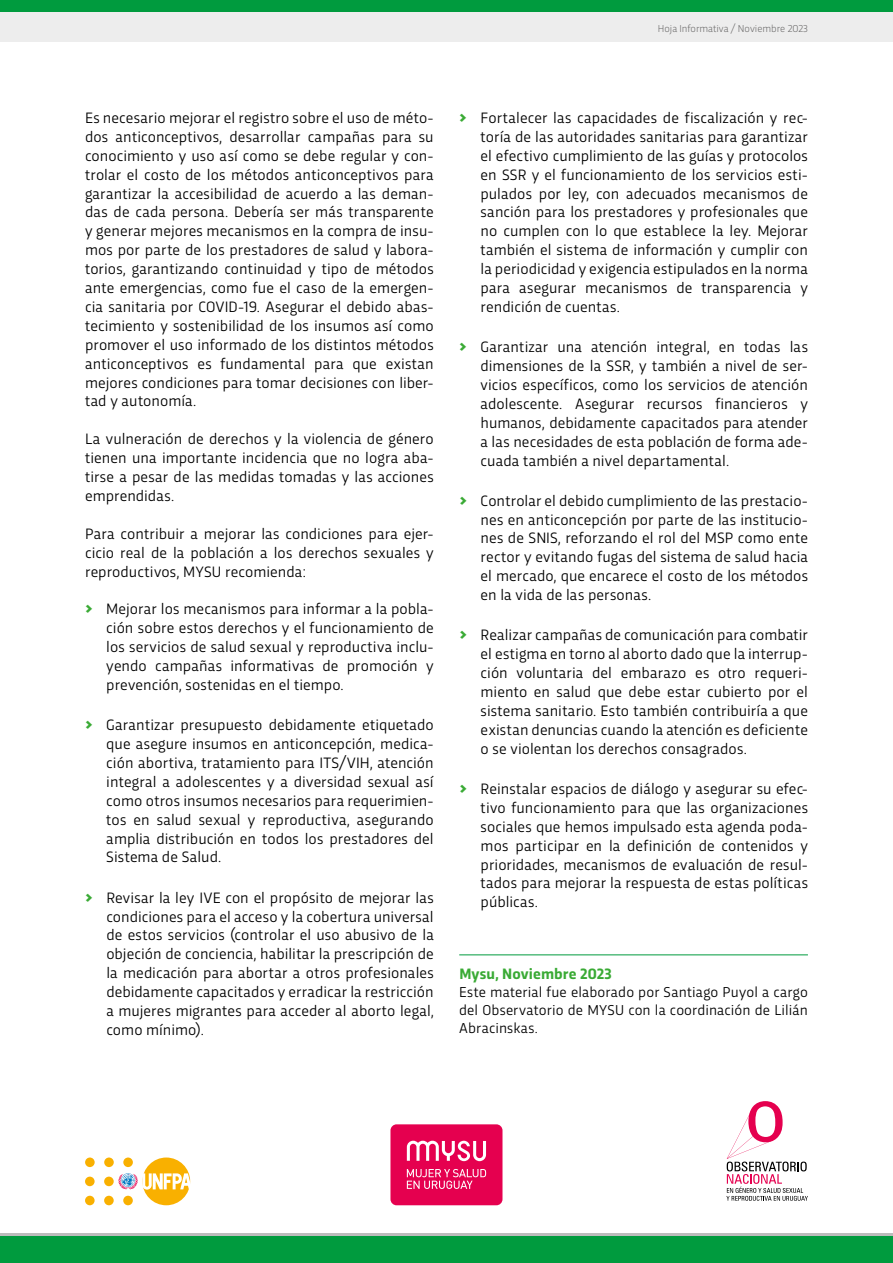
<style>
.page{position:relative;width:893px;height:1263px;background:#fff}
.page>*{position:absolute;margin:0;border:0;box-sizing:border-box;transform-origin:0 0}
.t1{font:15.75px/18.9px "Trasandina";letter-spacing:.005em;color:#000;text-align:justify}
.t2{font:700 15.75px "Trasandina";letter-spacing:.005em;color:#3aaa35}
.t3{font:15px/18px "Trasandina";letter-spacing:.01em;color:#000;text-align:justify}
.t4{font:300 10.5px "Trasandina";color:#646363}
.s1{font-weight:900;color:#3aaa35}
</style>
<div class="page">
<div style="left:0;top:0;width:893px;height:12px;background:#009b3e"></div>
<hr style="left:0;top:1233px;width:893px;height:3px;background:#bcbcbc">
<div style="left:0;top:12px;width:893px;height:30px;background:#ededed"></div>
<div style="left:0;top:1236px;width:893px;height:27px;background:#009b3e"></div>
<hr style="left:459px;top:954px;width:349px;height:1px;background:#009b3e">
<div style="left:85px;top:1157px;width:10px;height:10px;background:#f9b000;border-radius:50%"></div>
<div style="left:104px;top:1157px;width:10px;height:10px;background:#f9b000;border-radius:50%"></div>
<div style="left:123px;top:1157px;width:10px;height:10px;background:#f9b000;border-radius:50%"></div>
<div style="left:85px;top:1176px;width:10px;height:10px;background:#f9b000;border-radius:50%"></div>
<div style="left:104px;top:1176px;width:10px;height:10px;background:#f9b000;border-radius:50%"></div>
<div style="left:85px;top:1196px;width:10px;height:9px;background:#f9b000;border-radius:50%"></div>
<div style="left:104px;top:1196px;width:10px;height:9px;background:#f9b000;border-radius:50%"></div>
<div style="left:123px;top:1196px;width:10px;height:9px;background:#f9b000;border-radius:50%"></div>
<div style="left:142px;top:1157px;width:48px;height:48px;background:#f9b000;border-radius:50%"></div>
<svg style="left:118px;top:1173px;width:73px;height:17px"></svg>
<svg style="left:726px;top:1101px;width:82px;height:100px"></svg>
<div style="left:390px;top:1124px;width:112px;height:81px;background:#e5004f;border-radius:6px"></div>
<svg style="left:407px;top:1141px;width:79px;height:20px"></svg>
<svg style="left:407px;top:1169px;width:79px;height:20px"></svg>
<p class="t4" style="left:658px;top:21px;width:152px">Hoja Informativa / Noviembre 2023</p>
<p class="t1" style="left:85px;top:107px;width:350px">Es necesario mejorar el registro sobre el uso de méto&shy;dos anticonceptivos, desarrollar campañas para su conocimiento y uso así como se debe regular y con&shy;trolar el costo de los métodos anticonceptivos para garantizar la accesibilidad de acuerdo a las deman&shy;das de cada persona. Debería ser más transparente y generar mejores mecanismos en la compra de insu&shy;mos por parte de los prestadores de salud y labora&shy;torios, garantizando continuidad y tipo de métodos ante emergencias, como fue el caso de la emergen&shy;cia sanitaria por COVID-19. Asegurar el debido abas&shy;tecimiento y sostenibilidad de los insumos así como promover el uso informado de los distintos métodos anticonceptivos es fundamental para que existan mejores condiciones para tomar decisiones con liber&shy;tad y autonomía.</p>
<p class="t1" style="left:85px;top:428px;width:350px">La vulneración de derechos y la violencia de género tienen una importante incidencia que no logra aba&shy;tirse a pesar de las medidas tomadas y las acciones emprendidas.</p>
<p class="t1" style="left:85px;top:523px;width:350px">Para contribuir a mejorar las condiciones para ejer&shy;cicio real de la población a los derechos sexuales y reproductivos, MYSU recomienda:</p>
<p class="t1" style="left:106px;top:598px;width:329px;text-indent:-21px"><span class="s1">&gt;</span> Mejorar los mecanismos para informar a la pobla&shy;ción sobre estos derechos y el funcionamiento de los servicios de salud sexual y reproductiva inclu&shy;yendo campañas informativas de promoción y prevención, sostenidas en el tiempo.</p>
<p class="t1" style="left:106px;top:714px;width:329px;text-indent:-21px"><span class="s1">&gt;</span> Garantizar presupuesto debidamente etiquetado que asegure insumos en anticoncepción, medica&shy;ción abortiva, tratamiento para ITS/VIH, atención integral a adolescentes y a diversidad sexual así como otros insumos necesarios para requerimien&shy;tos en salud sexual y reproductiva, asegurando amplia distribución en todos los prestadores del Sistema de Salud.</p>
<p class="t1" style="left:106px;top:887px;width:329px;text-indent:-21px"><span class="s1">&gt;</span> Revisar la ley IVE con el propósito de mejorar las condiciones para el acceso y la cobertura universal de estos servicios (controlar el uso abusivo de la objeción de conciencia, habilitar la prescripción de la medicación para abortar a otros profesionales debidamente capacitados y erradicar la restricción a mujeres migrantes para acceder al aborto legal, como mínimo).</p>
<p class="t1" style="left:481px;top:107px;width:329px;text-indent:-21px"><span class="s1">&gt;</span> Fortalecer las capacidades de fiscalización y rec&shy;toría de las autoridades sanitarias para garantizar el efectivo cumplimiento de las guías y protocolos en SSR y el funcionamiento de los servicios esti&shy;pulados por ley, con adecuados mecanismos de sanción para los prestadores y profesionales que no cumplen con lo que establece la ley. Mejorar también el sistema de información y cumplir con la periodicidad y exigencia estipulados en la norma para asegurar mecanismos de transparencia y rendición de cuentas.</p>
<p class="t1" style="left:481px;top:336px;width:329px;text-indent:-21px"><span class="s1">&gt;</span> Garantizar una atención integral, en todas las dimensiones de la SSR, y también a nivel de ser&shy;vicios específicos, como los servicios de atención adolescente. Asegurar recursos financieros y humanos, debidamente capacitados para atender a las necesidades de esta población de forma ade&shy;cuada también a nivel departamental.</p>
<p class="t1" style="left:481px;top:490px;width:329px;text-indent:-21px"><span class="s1">&gt;</span> Controlar el debido cumplimiento de las prestacio&shy;nes en anticoncepción por parte de las institucio&shy;nes de SNIS, reforzando el rol del MSP como ente rector y evitando fugas del sistema de salud hacia el mercado, que encarece el costo de los métodos en la vida de las personas.</p>
<p class="t1" style="left:481px;top:624px;width:329px;text-indent:-21px"><span class="s1">&gt;</span> Realizar campañas de comunicación para combatir el estigma en torno al aborto dado que la interrup&shy;ción voluntaria del embarazo es otro requeri&shy;miento en salud que debe estar cubierto por el sistema sanitario. Esto también contribuiría a que existan denuncias cuando la atención es deficiente o se violentan los derechos consagrados.</p>
<p class="t1" style="left:481px;top:778px;width:329px;text-indent:-21px"><span class="s1">&gt;</span> Reinstalar espacios de diálogo y asegurar su efec&shy;tivo funcionamiento para que las organizaciones sociales que hemos impulsado esta agenda poda&shy;mos participar en la definición de contenidos y prioridades, mecanismos de evaluación de resul&shy;tados para mejorar la respuesta de estas políticas públicas.</p>
<p class="t2" style="left:459px;top:962px;width:154px">Mysu, Noviembre 2023</p>
<p class="t3" style="left:459px;top:982px;width:350px">Este material fue elaborado por Santiago Puyol a cargo del Observatorio de MYSU con la coordinación de Lilián Abracinskas.</p>
</div>
